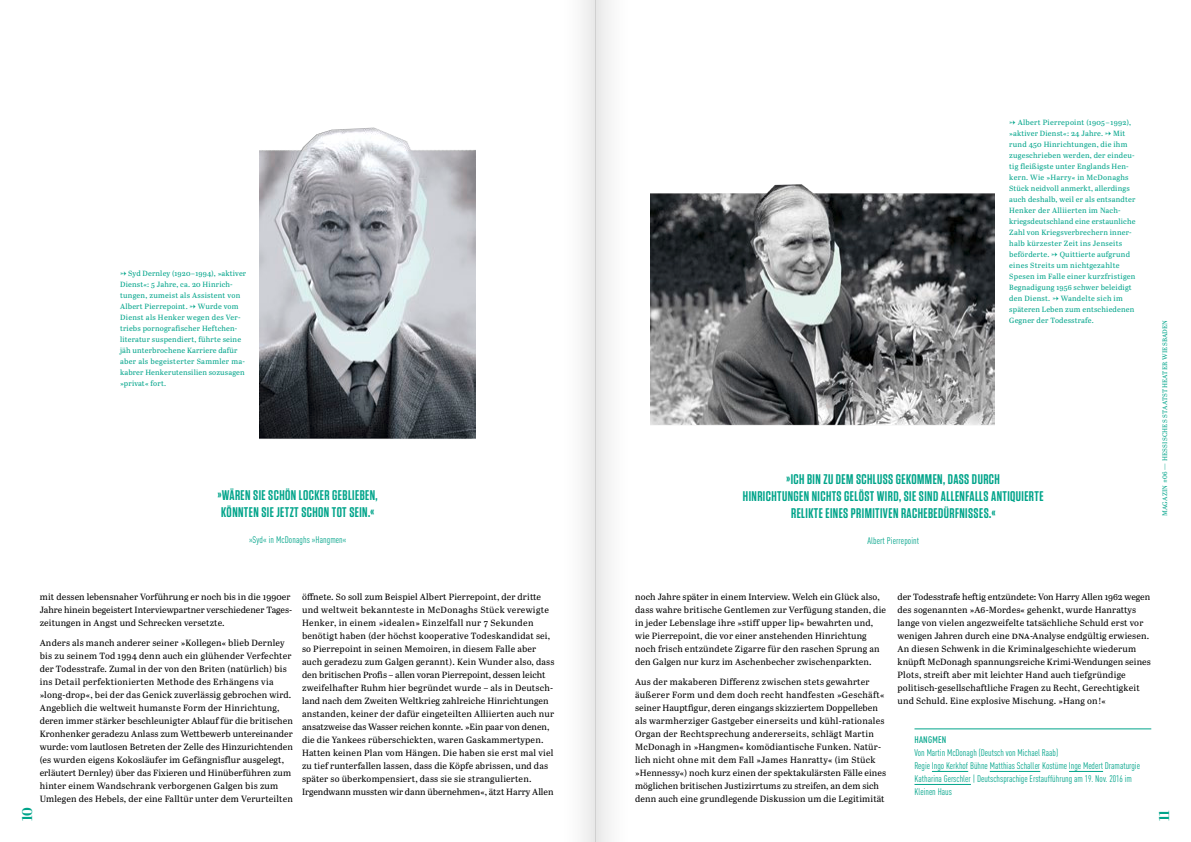
<style>
.page{position:relative;width:1191px;height:842px;background:#fff}
.page>*{position:absolute;margin:0;border:0;box-sizing:border-box;transform-origin:0 0}
.t1{font:600 14px/17px "Tungsten";letter-spacing:.03em;color:#00a48a;text-align:center}
.t2{font:700 14px "Abril Display";color:#00a48a}
.t3{font:condensed 9.5px/13px "DIN Pro";color:#00a48a}
.t4{font:500 condensed 9.5px "DIN Pro";letter-spacing:.02em;color:#00a48a}
.t5{font:9px/13px "Abril Text";letter-spacing:.015em;color:#000}
.t6{font:7.5px/11px "Abril Text";letter-spacing:.025em;color:#00a48a}
.t7{font:6.5px "Abril Text";letter-spacing:.04em;color:#00a48a}
.s1{font-size:10px}
</style>
<div class="page">
<hr style="left:914px;top:728px;width:237px;height:1px;background:#00a48a">
<hr style="left:932px;top:771px;width:36px;height:1px;background:#00a48a">
<hr style="left:989px;top:771px;width:51px;height:1px;background:#00a48a">
<hr style="left:1069px;top:771px;width:34px;height:1px;background:#00a48a">
<hr style="left:914px;top:784px;width:57px;height:1px;background:#00a48a">
<img style="left:259px;top:127px;width:217px;height:312px">
<img style="left:650px;top:184px;width:344px;height:242px">
<div style="left:595px;top:0;width:40px;height:842px;background:linear-gradient(to right,#eaeaea,#fff)"></div>
<div style="left:556px;top:0;width:39px;height:842px;background:linear-gradient(to right,#fff,#ececec)"></div>
<p class="t6" style="left:120px;top:267px;width:128px">U Syd Dernley (1920–1994), »aktiver<br>Dienst«: 5 Jahre, ca. 20 Hinrich&shy;tungen, zumeist als Assistent von<br>Albert Pierrepoint. U Wurde vom<br>Dienst als Henker wegen des Ver&shy;triebs pornografischer Heftchen&shy;literatur suspendiert, führte seine jäh unterbrochene Karriere dafür aber als begeisterter Sammler ma&shy;kabrer Henkerutensilien sozusagen »privat« fort.</p>
<h1 class="t1" style="left:218px;top:487px;width:161px;text-align:left">»WÄREN SIE SCHÖN LOCKER GEBLIEBEN,<br>KÖNNTEN SIE JETZT SCHON TOT SEIN.«</h1>
<p class="t3" style="left:249px;top:532px;width:99px">»Syd« in McDonaghs »Hangmen«</p>
<p class="t6" style="left:1009px;top:117px;width:128px">U Albert Pierrepoint (1905–1992), »aktiver Dienst«: 24 Jahre. U Mit rund 450 Hinrichtungen, die ihm zugeschrieben werden, der eindeu&shy;tig fleißigste unter Englands Hen&shy;kern. Wie »Harry« in McDonaghs Stück neidvoll anmerkt, allerdings auch deshalb, weil er als entsandter Henker der Alliierten im Nach&shy;kriegsdeutschland eine erstaunliche Zahl von Kriegsverbrechern inner&shy;halb kürzester Zeit ins Jenseits beförderte. U Quittierte aufgrund eines Streits um nichtgezahlte Spesen im Falle einer kurzfristigen Begnadigung 1956 schwer beleidigt den Dienst. U Wandelte sich im späteren Leben zum entschiedenen Gegner der Todesstrafe.</p>
<h1 class="t1" style="left:743px;top:470px;width:302px">»ICH BIN ZU DEM SCHLUSS GEKOMMEN, DASS DURCH<br>HINRICHTUNGEN NICHTS GELÖST WIRD, SIE SIND ALLENFALLS ANTIQUIERTE<br>RELIKTE EINES PRIMITIVEN RACHEBEDÜRFNISSES.«</h1>
<p class="t3" style="left:867px;top:533px;width:53px">Albert Pierrepoint</p>
<p class="t7" style="left:1160px;top:516px;width:198px;rotate:-90deg">MAGAZIN #06 — HESSISCHES STAATSTHEATER WIESBADEN</p>
<p class="t5" style="left:40px;top:590px;width:253px;text-align:justify">mit dessen lebensnaher Vorführung er noch bis in die 1990er Jahre hinein begeistert Interviewpartner verschiedener Tages&shy;zeitungen in Angst und Schrecken versetzte.</p>
<p class="t5" style="left:40px;top:636px;width:255px">Anders als manch anderer seiner »Kollegen« blieb Dernley bis zu seinem Tod 1994 denn auch ein glühender Verfechter der Todesstrafe. Zumal in der von den Briten (natürlich) bis ins Detail perfektionierten Methode des Erhängens via »long-drop«, bei der das Genick zuverlässig gebrochen wird.<br>Angeblich die weltweit humanste Form der Hinrichtung, deren immer stärker beschleunigter Ablauf für die britischen Kronhenker geradezu Anlass zum Wettbewerb untereinander wurde: vom lautlosen Betreten der Zelle des Hinzurichtenden (es wurden eigens Kokosläufer im Gefängnisflur ausgelegt, erläutert Dernley) über das Fixieren und Hinüberführen zum hinter einem Wandschrank verborgenen Galgen bis zum Umlegen des Hebels, der eine Falltür unter dem Verurteilten</p>
<p class="t5" style="left:302px;top:590px;width:254px">öffnete. So soll zum Beispiel Albert Pierrepoint, der dritte und weltweit bekannteste in McDonaghs Stück verewigte Henker, in einem »idealen» Einzelfall nur 7 Sekunden benötigt haben (der höchst kooperative Todeskandidat sei, so Pierrepoint in seinen Memoiren, in diesem Falle aber auch geradezu zum Galgen gerannt). Kein Wunder also, dass den britischen Profis – allen voran Pierrepoint, dessen leicht zweifelhafter Ruhm hier begründet wurde – als in Deutsch&shy;land nach dem Zweiten Weltkrieg zahlreiche Hinrichtungen anstanden, keiner der dafür eingeteilten Alliierten auch nur ansatzweise das Wasser reichen konnte. »Ein paar von denen, die die Yankees rüberschickten, waren Gaskammertypen.<br>Hatten keinen Plan vom Hängen. Die haben sie erst mal viel zu tief runterfallen lassen, dass die Köpfe abrissen, und das später so überkompensiert, dass sie sie strangulierten.<br>Irgendwann mussten wir dann übernehmen«, ätzt Harry Allen</p>
<p class="t5" style="left:635px;top:590px;width:252px">noch Jahre später in einem Interview. Welch ein Glück also, dass wahre britische Gentlemen zur Verfügung standen, die in jeder Lebenslage ihre »stiff upper lip« bewahrten und, wie Pierrepoint, die vor einer anstehenden Hinrichtung noch frisch entzündete Zigarre für den raschen Sprung an den Galgen nur kurz im Aschenbecher zwischenparkten.</p>
<p class="t5" style="left:635px;top:675px;width:252px">Aus der makaberen Differenz zwischen stets gewahrter äußerer Form und dem doch recht handfesten »Geschäft« seiner Hauptfigur, deren eingangs skizziertem Doppelleben als warmherziger Gastgeber einerseits und kühl-rationales Organ der Rechtsprechung andererseits, schlägt Martin McDonagh in »Hangmen« komödiantische Funken. Natür&shy;lich nicht ohne mit dem Fall »James Hanratty« (im Stück »Hennessy«) noch kurz einen der spektakulärsten Fälle eines möglichen britischen Justizirrtums zu streifen, an dem sich denn auch eine grundlegende Diskussion um die Legitimität</p>
<p class="t5" style="left:897px;top:590px;width:255px">der Todesstrafe heftig entzündete: Von Harry Allen 1962 wegen des sogenannten »A6-Mordes« gehenkt, wurde Hanrattys lange von vielen angezweifelte tatsächliche Schuld erst vor wenigen Jahren durch eine <span class="s1">DNA</span>-Analyse endgültig erwiesen.<br>An diesen Schwenk in die Kriminalgeschichte wiederum knüpft McDonagh spannungsreiche Krimi-Wendungen seines Plots, streift aber mit leichter Hand auch tiefgründige politisch-gesellschaftliche Fragen zu Recht, Gerechtigkeit und Schuld. Eine explosive Mischung. »Hang on!«</p>
<p class="t4" style="left:914px;top:733px;width:33px">HANGMEN</p>
<p class="t3" style="left:914px;top:746px;width:227px">Von Martin McDonagh (Deutsch von Michael Raab)<br>Regie Ingo Kerkhof Bühne Matthias Schaller Kostüme Inge Medert Dramaturgie Katharina Gerschler | Deutschsprachige Erstaufführung am 19. Nov. 2016 im Kleinen Haus</p>
<h1 class="t2" style="left:18px;top:821px;width:16px;rotate:-90deg">10</h1>
<h1 class="t2" style="left:1154px;top:821px;width:13px;rotate:-90deg">11</h1>
</div>
